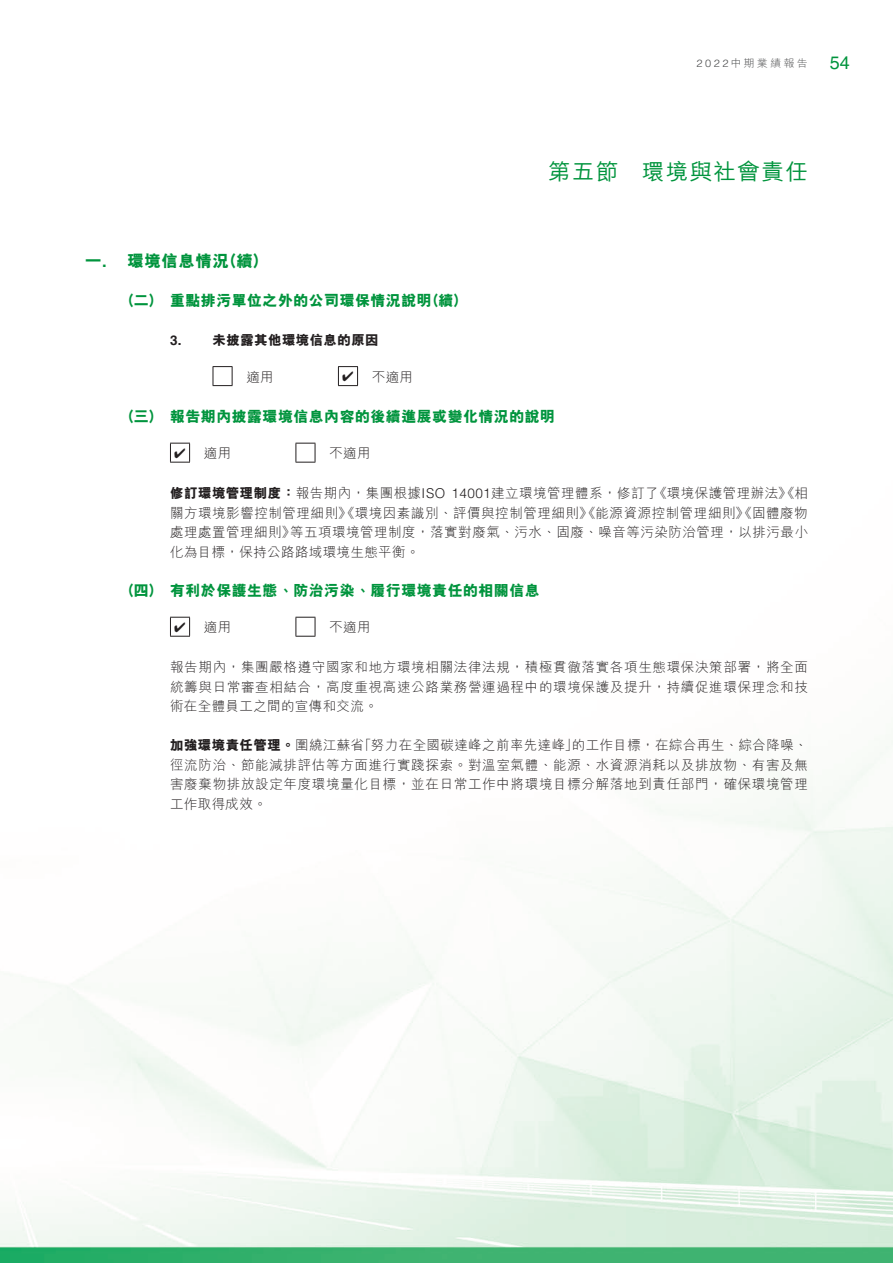
<style>
.page{position:relative;width:893px;height:1263px;background:#fff}
.page>*{position:absolute;margin:0;border:0;box-sizing:border-box;transform-origin:0 0}
.t1{font:500 22.5px "M Hei HK";letter-spacing:.065em;color:#00943d}
.t2{font:18px "Helvetica LT Std";color:#00943d}
.t3{font:800 16.5px "M Hei HK";letter-spacing:.03em;color:#00943d}
.t4{font:800 15px "M Hei HK";letter-spacing:.03em;color:#00943d}
.t5{font:300 13.5px/19.5px "M Hei HK";letter-spacing:.04em;color:#231f20}
.t6{font:800 13.5px "M Hei HK";letter-spacing:.03em;color:#231f20}
.t7{font:700 13.5px "Helvetica LT Std";color:#231f20}
.t8{font:300 10.5px "M Hei HK";letter-spacing:.205em;color:#4b4c4d;scale:1.05 1}
.s1{font-family:"Helvetica LT Std"}
.s2{font-family:"Helvetica LT Std";font-weight:700}
.s3{font-weight:800}
</style>
<div class="page">
<img style="left:0;top:366px;width:893px;height:897px">
<svg style="left:213px;top:366px;width:20px;height:20px"></svg>
<svg style="left:296px;top:443px;width:20px;height:20px"></svg>
<svg style="left:296px;top:617px;width:20px;height:20px"></svg>
<svg style="left:338px;top:366px;width:20px;height:20px"></svg>
<svg style="left:170px;top:443px;width:20px;height:20px"></svg>
<svg style="left:170px;top:617px;width:20px;height:20px"></svg>
<p class="t8" style="left:696px;top:58px;width:108px"><span class="s1">2022</span>中期業績報告</p>
<h2 class="t2" style="left:830px;top:52px;width:22px">54</h2>
<h1 class="t1" style="left:548px;top:156px;width:72px">第五節</h1>
<h1 class="t1" style="left:642px;top:156px;width:168px">環境與社會責任</h1>
<p class="t3" style="left:85px;top:253px;width:23px">一<span class="s2">.</span></p>
<p class="t3" style="left:221px;top:253px;width:48px">（續(</p>
<p class="t3" style="left:128px;top:253px;width:103px">環境信息情況</p>
<p class="t4" style="left:120px;top:293px;width:44px">（二）</p>
<p class="t4" style="left:120px;top:408px;width:44px">（三）</p>
<p class="t4" style="left:120px;top:582px;width:44px">（四）</p>
<p class="t4" style="left:425px;top:293px;width:44px">（續(</p>
<p class="t4" style="left:170px;top:293px;width:263px">重點排污單位之外的公司環保情況說明</p>
<p class="t7" style="left:170px;top:332px;width:13px">3.</p>
<p class="t6" style="left:213px;top:333px;width:168px">未披露其他環境信息的原因</p>
<p class="t5" style="left:246px;top:367px;width:29px">適用</p>
<p class="t4" style="left:170px;top:408px;width:387px">報告期內披露環境信息內容的後續進展或變化情況的說明</p>
<p class="t5" style="left:372px;top:367px;width:43px">不適用</p>
<p class="t5" style="left:204px;top:443px;width:29px">適用</p>
<p class="t5" style="left:329px;top:443px;width:43px">不適用</p>
<p class="t5" style="left:654px;top:483px;width:156px">《環境保護管理辦法》《相</p>
<p class="t5" style="left:170px;top:483px;width:490px"><span class="s3">修訂環境管理制度：</span>報告期內，集團根據<span class="s1">ISO 14001</span>建立環境管理體系，修訂了</p>
<p class="t5" style="left:170px;top:503px;width:639px">關方環境影響控制管理細則》《環境因素識別、評價與控制管理細則》《能源資源控制管理細則》《固體廢物</p>
<p class="t5" style="left:290px;top:522px;width:519px">等五項環境管理制度，落實對廢氣、污水、固廢、噪音等污染防治管理，以排污最小</p>
<p class="t5" style="left:170px;top:522px;width:251px">處理處置管理細則》<br>化為目標，保持公路路域環境生態平衡。</p>
<p class="t4" style="left:170px;top:582px;width:371px">有利於保護生態、防治污染、履行環境責任的相關信息</p>
<p class="t5" style="left:204px;top:617px;width:29px">適用</p>
<p class="t5" style="left:170px;top:657px;width:639px;text-align:justify">報告期內，集團嚴格遵守國家和地方環境相關法律法規，積極貫徹落實各項生態環保決策部署，將全面統籌與日常審查相結合，高度重視高速公路業務營運過程中的環境保護及提升，持續促進環保理念和技術在全體員工之間的宣傳和交流。</p>
<p class="t5" style="left:572px;top:735px;width:237px">的工作目標，在綜合再生、綜合降噪、</p>
<p class="t5" style="left:329px;top:617px;width:43px">不適用</p>
<p class="t5" style="left:358px;top:735px;width:221px">「努力在全國碳達峰之前率先達峰」</p>
<p class="t5" style="left:170px;top:735px;width:639px"><span class="s3">加強環境責任管理。</span>圍繞江蘇省<br>徑流防治、節能減排評估等方面進行實踐探索。對溫室氣體、能源、水資源消耗以及排放物、有害及無害廢棄物排放設定年度環境量化目標，並在日常工作中將環境目標分解落地到責任部門，確保環境管理工作取得成效。</p>
</div>
